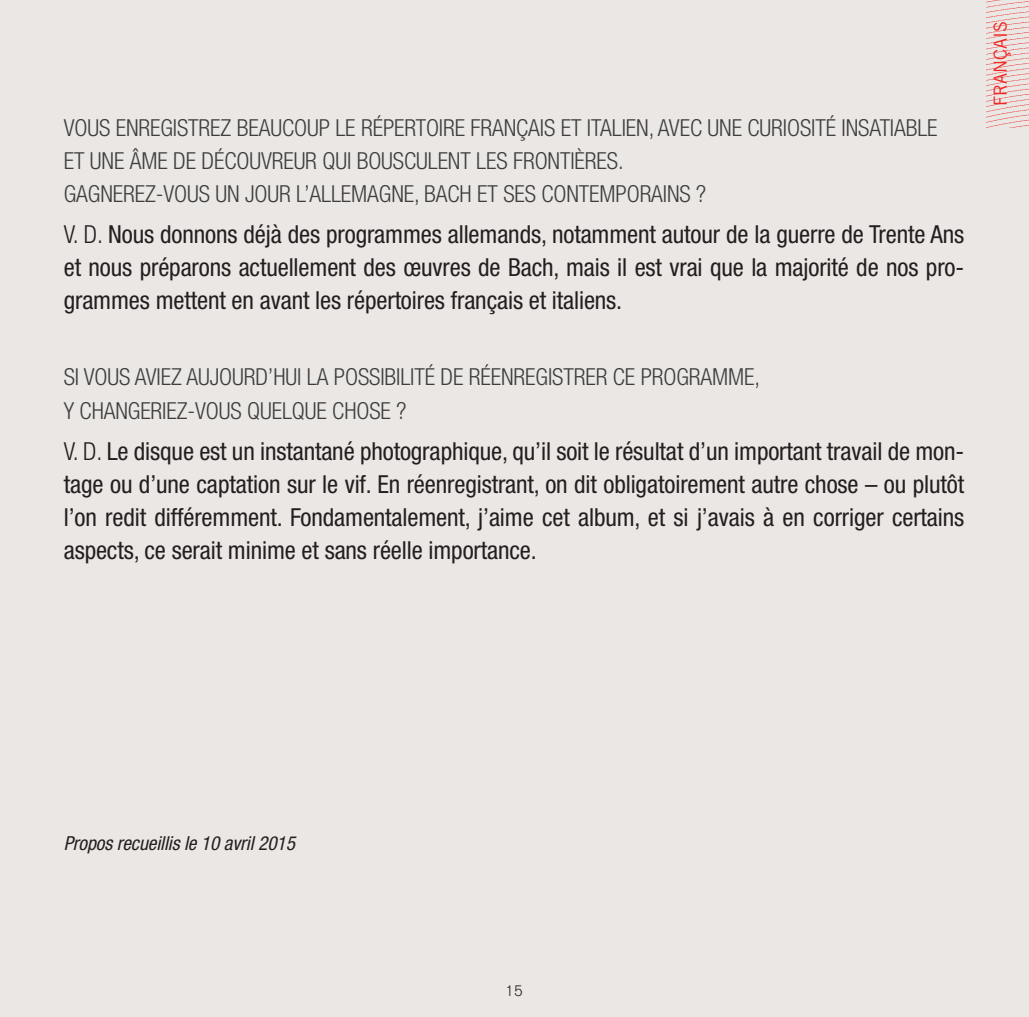
<style>
.page{position:relative;width:1029px;height:1017px;background:#fff}
.page>*{position:absolute;margin:0;border:0;box-sizing:border-box;transform-origin:0 0}
.t1{font:condensed 24.9px/33px "Helvetica Neue";letter-spacing:-.005em;color:#231f20;text-align:justify}
.t2{font:300 condensed 23.4px/33px "Helvetica Neue";letter-spacing:-.005em;color:#3e3e3f}
.t3{font:italic condensed 19.2px "Helvetica Neue";letter-spacing:-.005em;color:#231f20}
.t4{font:18px "Trade Gothic LT Std";color:#ee2926}
.t5{font:300 15px "Akzidenz Grotesk BE";color:#231f20}
.s1{font-weight:300}
</style>
<div class="page">
<div style="left:0;top:0;width:1028px;height:1016px;background:#eae7e4"></div>
<svg style="left:1028px;top:0;width:1px;height:14px"></svg>
<img style="left:986px;top:0;width:42px;height:128px">
<p class="t2" style="left:64px;top:111px;width:875px">VOUS ENREGISTREZ BEAUCOUP LE RÉPERTOIRE FRANÇAIS ET ITALIEN, AVEC UNE CURIOSITÉ INSATIABLE<br>ET UNE ÂME DE DÉCOUVREUR QUI BOUSCULENT LES FRONTIÈRES.<br>GAGNEREZ-VOUS UN JOUR L’ALLEMAGNE, BACH ET SES CONTEMPORAINS ?</p>
<p class="t1" style="left:64px;top:217px;width:901px"><span class="s1">V. D.</span> Nous donnons déjà des programmes allemands, notamment autour de la guerre de Trente Ans et nous préparons actuellement des œuvres de Bach, mais il est vrai que la majorité de nos pro&shy;grammes mettent en avant les répertoires français et italiens.</p>
<p class="t2" style="left:64px;top:360px;width:697px">SI VOUS AVIEZ AUJOURD’HUI LA POSSIBILITÉ DE RÉENREGISTRER CE PROGRAMME,<br>Y CHANGERIEZ-VOUS QUELQUE CHOSE ?</p>
<p class="t1" style="left:64px;top:434px;width:901px"><span class="s1">V. D.</span> Le disque est un instantané photographique, qu’il soit le résultat d’un important travail de mon&shy;tage ou d’une captation sur le vif. En réenregistrant, on dit obligatoirement autre chose – ou plutôt l’on redit différemment. Fondamentalement, j’aime cet album, et si j’avais à en corriger certains aspects, ce serait minime et sans réelle importance.</p>
<p class="t4" style="left:989px;top:106px;width:86px;rotate:-90deg">FRANÇAIS</p>
<p class="t3" style="left:64px;top:831px;width:233px">Propos recueillis le 10 avril 2015</p>
<p class="t5" style="left:505px;top:982px;width:19px">15</p>
</div>
